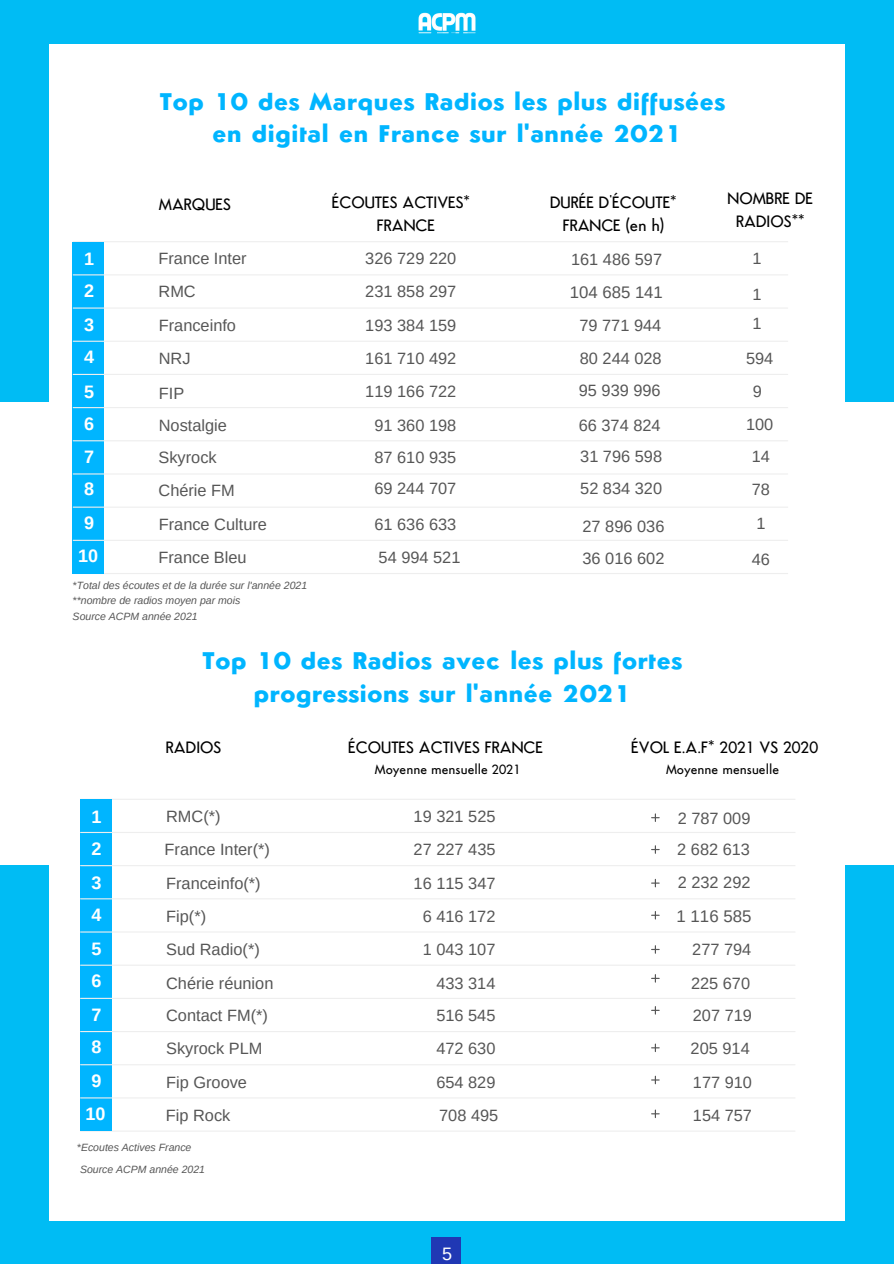
<style>
.page{position:relative;width:894px;height:1264px;background:#fff}
.page>*{position:absolute;margin:0;border:0;box-sizing:border-box;transform-origin:0 0}
.t1{font:700 24px "Semplicita";color:#00b5ff}
.t2{font:700 18px "Arimo";color:#fff}
.t3{font:18px "Arimo";color:#fff}
.t4{font:16.8px "Arimo";color:#565656}
.t5{font:16.35px "Arimo";color:#565656}
.t6{font:500 16.35px/22.5px "Semplicita";color:#000;text-align:center}
.t7{font:500 13.35px "Semplicita";color:#000}
.t8{font:italic 10.5px "Arimo";color:#565656}
</style>
<div class="page">
<div style="left:0;top:0;width:893px;height:1263px;background:#00bcf4"></div>
<div style="left:0;top:402px;width:893px;height:463px;background:#fff"></div>
<div style="left:49px;top:45px;width:795px;height:1175px;background:#fff"></div>
<div style="left:431px;top:1237px;width:30px;height:26px;background:#2038b4"></div>
<img style="left:406px;top:12px;width:81px;height:33px">
<hr style="left:73px;top:241px;width:714px;height:1px;background:#eee">
<hr style="left:73px;top:573px;width:714px;height:1px;background:#eee">
<div style="left:73px;top:242px;width:31px;height:331px;background:#00b5ff"></div>
<hr style="left:73px;top:274px;width:714px;height:1px;background:#eee">
<hr style="left:73px;top:307px;width:714px;height:1px;background:#eee">
<hr style="left:73px;top:341px;width:714px;height:1px;background:#eee">
<hr style="left:73px;top:374px;width:714px;height:1px;background:#eee">
<hr style="left:73px;top:407px;width:714px;height:1px;background:#eee">
<hr style="left:73px;top:440px;width:714px;height:1px;background:#eee">
<hr style="left:73px;top:473px;width:714px;height:1px;background:#eee">
<hr style="left:73px;top:506px;width:714px;height:1px;background:#eee">
<hr style="left:73px;top:540px;width:714px;height:1px;background:#eee">
<hr style="left:81px;top:798px;width:713px;height:1px;background:#eee">
<hr style="left:81px;top:1130px;width:713px;height:1px;background:#eee">
<div style="left:80px;top:800px;width:31px;height:330px;background:#00b5ff"></div>
<hr style="left:81px;top:832px;width:713px;height:1px;background:#eee">
<hr style="left:81px;top:865px;width:713px;height:1px;background:#eee">
<hr style="left:81px;top:898px;width:713px;height:1px;background:#eee">
<hr style="left:81px;top:931px;width:713px;height:1px;background:#eee">
<hr style="left:81px;top:964px;width:713px;height:1px;background:#eee">
<hr style="left:81px;top:997px;width:713px;height:1px;background:#eee">
<hr style="left:81px;top:1030px;width:713px;height:2px;background:#eee">
<hr style="left:81px;top:1064px;width:713px;height:1px;background:#eee">
<hr style="left:81px;top:1097px;width:713px;height:1px;background:#eee">
<svg style="left:651px;top:845px;width:8px;height:8px"></svg>
<svg style="left:651px;top:878px;width:8px;height:9px"></svg>
<svg style="left:651px;top:813px;width:8px;height:9px"></svg>
<svg style="left:651px;top:911px;width:8px;height:8px"></svg>
<svg style="left:651px;top:945px;width:8px;height:8px"></svg>
<svg style="left:651px;top:974px;width:8px;height:8px"></svg>
<svg style="left:651px;top:1006px;width:8px;height:8px"></svg>
<svg style="left:651px;top:1043px;width:8px;height:9px"></svg>
<svg style="left:651px;top:1075px;width:8px;height:9px"></svg>
<svg style="left:651px;top:1109px;width:8px;height:9px"></svg>
<p class="t1" style="left:159px;top:91px;width:567px">Top 10 des Marques Radios les plus diffusées</p>
<p class="t1" style="left:212px;top:124px;width:471px">en digital en France sur l'année 2021</p>
<p class="t2" style="left:84px;top:249px;width:12px">1</p>
<p class="t2" style="left:84px;top:281px;width:12px">2</p>
<p class="t2" style="left:84px;top:315px;width:12px">3</p>
<p class="t2" style="left:84px;top:347px;width:12px">4</p>
<p class="t2" style="left:84px;top:381px;width:12px">5</p>
<p class="t2" style="left:84px;top:413px;width:12px">6</p>
<p class="t2" style="left:84px;top:447px;width:12px">7</p>
<p class="t2" style="left:84px;top:478px;width:12px">8</p>
<p class="t2" style="left:84px;top:513px;width:12px">9</p>
<p class="t2" style="left:78px;top:546px;width:22px">10</p>
<p class="t6" style="left:159px;top:195px;width:74px">MARQUES</p>
<p class="t6" style="left:332px;top:193px;width:140px">ÉCOUTES ACTIVES*</p>
<p class="t6" style="left:377px;top:216px;width:60px">FRANCE</p>
<p class="t6" style="left:550px;top:193px;width:128px">DURÉE D'ÉCOUTE*</p>
<p class="t6" style="left:562px;top:216px;width:103px">FRANCE (en h)</p>
<p class="t6" style="left:727px;top:189px;width:87px">NOMBRE DE<br>RADIOS**</p>
<p class="t5" style="left:365px;top:250px;width:92px">326 729 220</p>
<p class="t5" style="left:158px;top:250px;width:90px">France Inter</p>
<p class="t5" style="left:571px;top:250px;width:92px">161 486 597</p>
<p class="t5" style="left:752px;top:250px;width:11px">1</p>
<p class="t5" style="left:752px;top:285px;width:11px">1</p>
<p class="t5" style="left:752px;top:315px;width:11px">1</p>
<p class="t5" style="left:158px;top:282px;width:39px">RMC</p>
<p class="t5" style="left:365px;top:282px;width:92px">231 858 297</p>
<p class="t4" style="left:569px;top:282px;width:95px">104 685 141</p>
<p class="t5" style="left:159px;top:317px;width:79px">Franceinfo</p>
<p class="t5" style="left:365px;top:317px;width:92px">193 384 159</p>
<p class="t5" style="left:579px;top:317px;width:83px">79 771 944</p>
<p class="t5" style="left:159px;top:349px;width:33px">NRJ</p>
<p class="t5" style="left:365px;top:349px;width:92px">161 710 492</p>
<p class="t5" style="left:579px;top:349px;width:83px">80 244 028</p>
<p class="t5" style="left:745px;top:349px;width:29px">594</p>
<p class="t5" style="left:752px;top:382px;width:11px">9</p>
<p class="t5" style="left:745px;top:415px;width:29px">100</p>
<p class="t5" style="left:365px;top:382px;width:92px">119 166 722</p>
<p class="t5" style="left:578px;top:381px;width:83px">95 939 996</p>
<p class="t5" style="left:159px;top:384px;width:27px">FIP</p>
<p class="t5" style="left:159px;top:416px;width:70px">Nostalgie</p>
<p class="t5" style="left:374px;top:416px;width:83px">91 360 198</p>
<p class="t5" style="left:578px;top:416px;width:83px">66 374 824</p>
<p class="t5" style="left:158px;top:448px;width:60px">Skyrock</p>
<p class="t5" style="left:374px;top:448px;width:83px">87 610 935</p>
<p class="t5" style="left:580px;top:447px;width:83px">31 796 598</p>
<p class="t5" style="left:751px;top:447px;width:20px">14</p>
<p class="t5" style="left:158px;top:481px;width:78px">Chérie FM</p>
<p class="t5" style="left:374px;top:479px;width:83px">69 244 707</p>
<p class="t5" style="left:580px;top:479px;width:83px">52 834 320</p>
<p class="t5" style="left:751px;top:480px;width:20px">78</p>
<p class="t5" style="left:159px;top:515px;width:110px">France Culture</p>
<p class="t5" style="left:374px;top:515px;width:83px">61 636 633</p>
<p class="t5" style="left:582px;top:517px;width:83px">27 896 036</p>
<p class="t5" style="left:158px;top:548px;width:90px">France Bleu</p>
<p class="t5" style="left:378px;top:548px;width:83px">54 994 521</p>
<p class="t5" style="left:582px;top:549px;width:83px">36 016 602</p>
<p class="t5" style="left:756px;top:513px;width:11px">1</p>
<p class="t5" style="left:751px;top:550px;width:20px">46</p>
<p class="t8" style="left:73px;top:580px;width:236px">*Total des écoutes et de la durée sur l'année 2021</p>
<p class="t8" style="left:73px;top:594px;width:169px">**nombre de radios moyen par mois</p>
<p class="t8" style="left:73px;top:610px;width:126px">Source ACPM année 2021</p>
<p class="t1" style="left:202px;top:651px;width:481px">Top 10 des Radios avec les plus fortes</p>
<p class="t1" style="left:253px;top:684px;width:379px">progressions sur l'année 2021</p>
<p class="t2" style="left:91px;top:806px;width:12px">1</p>
<p class="t2" style="left:91px;top:838px;width:12px">2</p>
<p class="t2" style="left:91px;top:872px;width:12px">3</p>
<p class="t2" style="left:91px;top:904px;width:12px">4</p>
<p class="t2" style="left:91px;top:939px;width:12px">5</p>
<p class="t2" style="left:91px;top:971px;width:12px">6</p>
<p class="t2" style="left:91px;top:1004px;width:12px">7</p>
<p class="t2" style="left:91px;top:1036px;width:12px">8</p>
<p class="t2" style="left:91px;top:1070px;width:12px">9</p>
<p class="t2" style="left:85px;top:1103px;width:22px">10</p>
<p class="t6" style="left:166px;top:737px;width:57px">RADIOS</p>
<p class="t6" style="left:348px;top:737px;width:196px">ÉCOUTES ACTIVES FRANCE</p>
<p class="t6" style="left:631px;top:737px;width:188px">ÉVOL E.A.F* 2021 VS 2020</p>
<p class="t7" style="left:375px;top:764px;width:147px">Moyenne mensuelle 2021</p>
<p class="t7" style="left:666px;top:764px;width:114px">Moyenne mensuelle</p>
<p class="t5" style="left:166px;top:807px;width:56px">RMC(*)</p>
<p class="t5" style="left:413px;top:807px;width:83px">19 321 525</p>
<p class="t5" style="left:677px;top:808px;width:74px">2 787 009</p>
<p class="t5" style="left:164px;top:840px;width:107px">France Inter(*)</p>
<p class="t5" style="left:413px;top:840px;width:83px">27 227 435</p>
<p class="t5" style="left:677px;top:840px;width:74px">2 682 613</p>
<p class="t5" style="left:166px;top:874px;width:96px">Franceinfo(*)</p>
<p class="t5" style="left:413px;top:874px;width:83px">16 115 347</p>
<p class="t5" style="left:677px;top:873px;width:74px">2 232 292</p>
<p class="t5" style="left:166px;top:907px;width:41px">Fip(*)</p>
<p class="t5" style="left:422px;top:907px;width:74px">6 416 172</p>
<p class="t4" style="left:676px;top:907px;width:76px">1 116 585</p>
<p class="t5" style="left:166px;top:940px;width:95px">Sud Radio(*)</p>
<p class="t5" style="left:422px;top:940px;width:74px">1 043 107</p>
<p class="t5" style="left:692px;top:940px;width:61px">277 794</p>
<p class="t5" style="left:166px;top:974px;width:109px">Chérie réunion</p>
<p class="t5" style="left:436px;top:974px;width:61px">433 314</p>
<p class="t5" style="left:690px;top:974px;width:61px">225 670</p>
<p class="t5" style="left:166px;top:1006px;width:103px">Contact FM(*)</p>
<p class="t5" style="left:436px;top:1006px;width:61px">516 545</p>
<p class="t5" style="left:692px;top:1006px;width:61px">207 719</p>
<p class="t5" style="left:166px;top:1038px;width:98px">Skyrock PLM</p>
<p class="t5" style="left:436px;top:1038px;width:61px">472 630</p>
<p class="t5" style="left:690px;top:1038px;width:61px">205 914</p>
<p class="t5" style="left:166px;top:1073px;width:82px">Fip Groove</p>
<p class="t5" style="left:436px;top:1073px;width:61px">654 829</p>
<p class="t5" style="left:692px;top:1073px;width:61px">177 910</p>
<p class="t5" style="left:166px;top:1105px;width:66px">Fip Rock</p>
<p class="t5" style="left:439px;top:1105px;width:61px">708 495</p>
<p class="t5" style="left:692px;top:1105px;width:61px">154 757</p>
<p class="t8" style="left:77px;top:1141px;width:116px">*Ecoutes Actives France</p>
<p class="t8" style="left:80px;top:1163px;width:126px">Source ACPM année 2021</p>
<p class="t3" style="left:442px;top:1243px;width:12px">5</p>
</div>
